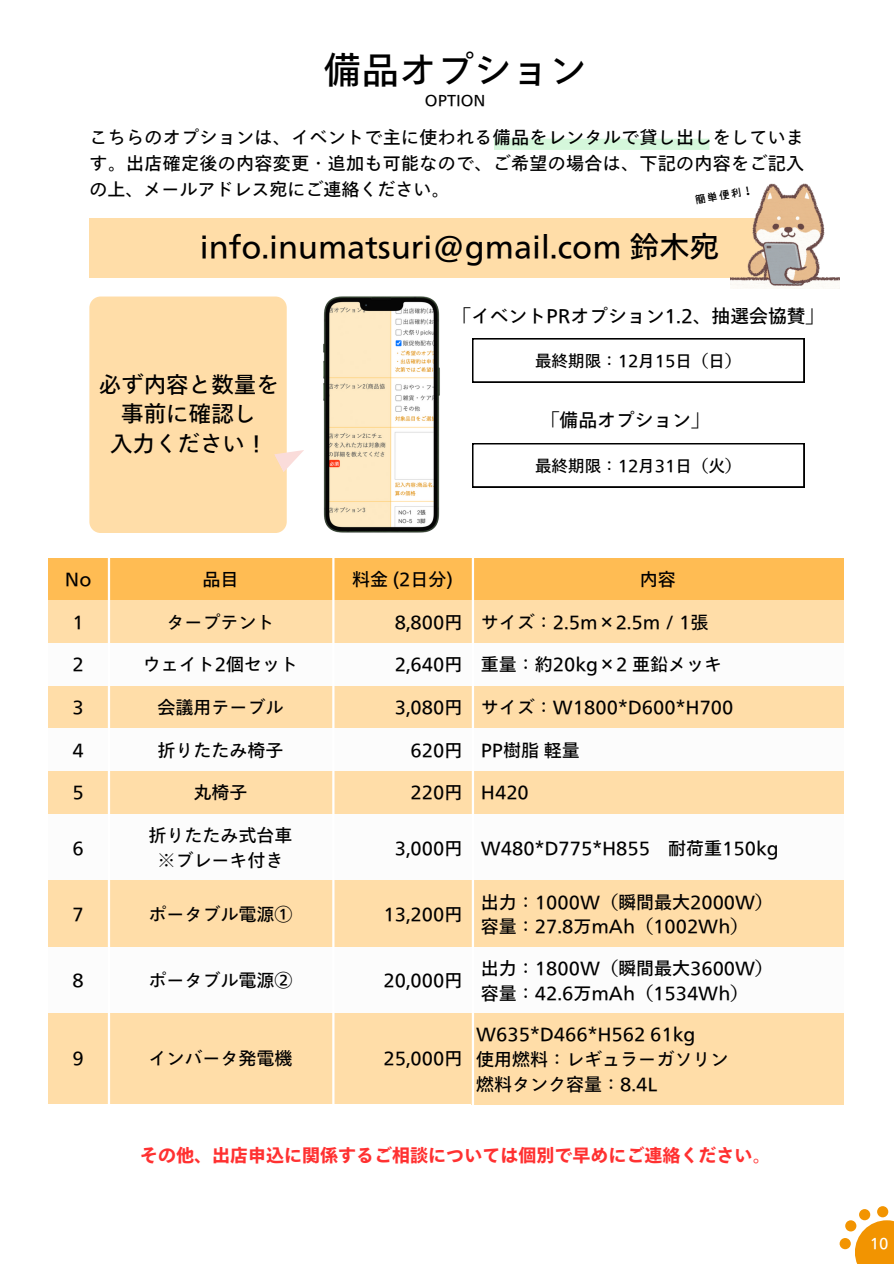
<style>
.page{position:relative;width:894px;height:1264px;background:#fff}
.page>*{position:absolute;margin:0;border:0;box-sizing:border-box;transform-origin:0 0}
.t1{font:37.5px "Tazugane Gothic Std N";color:#000}
.t2{font:30px "Tazugane Gothic Std N";color:#000}
.t3{font:22.5px/29.2px "Tazugane Gothic Std N";color:#000;text-align:center}
.t4{font:18.75px "Tazugane Gothic Std N";color:#000}
.t5{font:18px/24.8px "Tazugane Gothic Std N";color:#000}
.t6{font:800 18px "Tazugane Gothic Std N";color:#ff3131}
.t7{font:16.5px "Tazugane Gothic Std N";color:#000}
.t8{font:15px "Tazugane Gothic Std N";color:#000}
.t9{font:15px "Tazugane Gothic Std N";color:#fff}
.t10{font:12px "Chibisuke Font TTF";color:#000}
</style>
<div class="page">
<div style="left:854px;top:1220px;width:39px;height:43px;background:#f29401"></div>
<svg style="left:839px;top:1237px;width:11px;height:12px"></svg>
<div style="left:845px;top:1220px;width:11px;height:11px;background:#f29401;border-radius:50%"></div>
<svg style="left:858px;top:1208px;width:12px;height:12px"></svg>
<div style="left:876px;top:1206px;width:12px;height:11px;background:#f29401;border-radius:50%"></div>
<img style="left:323px;top:296px;width:117px;height:237px">
<div style="left:89px;top:296px;width:198px;height:237px;background:#ffdda8;border-radius:11px"></div>
<svg style="left:274px;top:450px;width:30px;height:22px"></svg>
<svg style="left:472px;top:338px;width:332px;height:44px"></svg>
<svg style="left:472px;top:443px;width:332px;height:44px"></svg>
<div style="left:89px;top:218px;width:715px;height:60px;background:#ffdda8"></div>
<div style="left:48px;top:557px;width:60px;height:43px;background:#ffbc53"></div>
<div style="left:108px;top:557px;width:225px;height:43px;background:#ffbc53"></div>
<div style="left:333px;top:557px;width:138px;height:43px;background:#ffbc53"></div>
<div style="left:471px;top:557px;width:372px;height:43px;background:#ffbc53"></div>
<div style="left:48px;top:600px;width:60px;height:43px;background:#ffdda8"></div>
<div style="left:108px;top:600px;width:225px;height:43px;background:#ffdda8"></div>
<div style="left:333px;top:600px;width:138px;height:43px;background:#ffdda8"></div>
<div style="left:471px;top:600px;width:372px;height:43px;background:#ffdda8"></div>
<div style="left:48px;top:686px;width:60px;height:42px;background:#ffdda8"></div>
<div style="left:108px;top:686px;width:225px;height:42px;background:#ffdda8"></div>
<div style="left:333px;top:686px;width:138px;height:42px;background:#ffdda8"></div>
<div style="left:471px;top:686px;width:372px;height:42px;background:#ffdda8"></div>
<div style="left:48px;top:771px;width:60px;height:43px;background:#ffdda8"></div>
<div style="left:108px;top:771px;width:225px;height:43px;background:#ffdda8"></div>
<div style="left:333px;top:771px;width:138px;height:43px;background:#ffdda8"></div>
<div style="left:471px;top:771px;width:372px;height:43px;background:#ffdda8"></div>
<div style="left:48px;top:880px;width:60px;height:66px;background:#ffdda8"></div>
<div style="left:108px;top:880px;width:225px;height:66px;background:#ffdda8"></div>
<div style="left:333px;top:880px;width:138px;height:66px;background:#ffdda8"></div>
<div style="left:471px;top:880px;width:372px;height:66px;background:#ffdda8"></div>
<div style="left:48px;top:1013px;width:60px;height:91px;background:#ffdda8"></div>
<div style="left:108px;top:1013px;width:225px;height:91px;background:#ffdda8"></div>
<div style="left:333px;top:1013px;width:138px;height:91px;background:#ffdda8"></div>
<div style="left:471px;top:1013px;width:372px;height:91px;background:#ffdda8"></div>
<hr style="left:332px;top:557px;width:2px;height:621px;background:#fff">
<hr style="left:108px;top:557px;width:2px;height:621px;background:#fff">
<hr style="left:471px;top:557px;width:3px;height:621px;background:#fff">
<img style="left:730px;top:183px;width:109px;height:105px">
<div style="left:494px;top:139px;width:215px;height:11px;background:#d5f7db"></div>
<h6 class="t1" style="left:324px;top:50px;width:264px">備品オプション</h6>
<p class="t8" style="left:425px;top:93px;width:62px">OPTION</p>
<h6 class="t5" style="left:89px;top:124px;width:716px;line-height:25.8px;text-align:justify">こちらのオプションは、イベントで主に使われる備品をレンタルで貸し出しをしています。出店確定後の内容変更・追加も可能なので、ご希望の場合は、下記の内容をご記入の上、メールアドレス宛にご連絡ください。</h6>
<h4 class="t10" style="left:693px;top:192px;width:62px;rotate:-10deg">簡単便利！</h4>
<h6 class="t2" style="left:200px;top:231px;width:521px">info.inumatsuri@gmail.com 鈴木宛</h6>
<h6 class="t4" style="left:452px;top:306px;width:373px">「イベントPRオプション1.2、抽選会協賛」</h6>
<h4 class="t3" style="left:99px;top:370px;width:181px">必ず内容と数量を事前に確認し<br>入力ください！</h4>
<h1 class="t7" style="left:535px;top:352px;width:208px">最終期限：12月 15日（日）</h1>
<h6 class="t4" style="left:540px;top:410px;width:170px">「備品オプション」</h6>
<p class="t7" style="left:535px;top:457px;width:208px">最終期限：12月 31日（火）</p>
<p class="t5" style="left:65px;top:566px;width:28px">No</p>
<p class="t5" style="left:202px;top:566px;width:32px">品目</p>
<p class="t5" style="left:352px;top:566px;width:102px">料金 (2日分)</p>
<h2 class="t5" style="left:639px;top:566px;width:38px">内容</h2>
<h3 class="t5" style="left:72px;top:609px;width:13px">1</h3>
<p class="t5" style="left:166px;top:609px;width:110px">タープテント</p>
<h4 class="t5" style="left:394px;top:609px;width:69px">8,800円</h4>
<p class="t5" style="left:480px;top:609px;width:229px">サイズ：2.5m×2.5m / 1張</p>
<h6 class="t5" style="left:72px;top:652px;width:13px">2</h6>
<p class="t5" style="left:143px;top:652px;width:157px">ウェイト2個セット</p>
<h6 class="t5" style="left:394px;top:652px;width:69px">2,640円</h6>
<p class="t5" style="left:480px;top:652px;width:243px">重量：約20kg×2 亜鉛メッキ</p>
<p class="t5" style="left:72px;top:694px;width:13px">3</p>
<p class="t5" style="left:157px;top:694px;width:128px">会議用テーブル</p>
<p class="t5" style="left:394px;top:694px;width:69px">3,080円</p>
<p class="t5" style="left:480px;top:694px;width:254px">サイズ：W1800*D600*H700</p>
<p class="t5" style="left:72px;top:737px;width:13px">4</p>
<p class="t5" style="left:157px;top:737px;width:126px">折りたたみ椅子</p>
<p class="t5" style="left:410px;top:737px;width:53px">620円</p>
<p class="t5" style="left:480px;top:737px;width:100px">PP樹脂軽量</p>
<p class="t5" style="left:72px;top:780px;width:13px">5</p>
<h6 class="t5" style="left:193px;top:780px;width:54px">丸椅子</h6>
<p class="t5" style="left:410px;top:780px;width:53px">220円</p>
<h6 class="t5" style="left:480px;top:780px;width:49px">H420</h6>
<h6 class="t5" style="left:72px;top:835px;width:13px">6</h6>
<h6 class="t5" style="left:148px;top:823px;width:143px;text-align:center">折りたたみ式台車※ブレーキ付き</h6>
<h6 class="t5" style="left:394px;top:835px;width:69px">3,000円</h6>
<h6 class="t5" style="left:480px;top:835px;width:299px">W480*D775*H855 耐荷重150kg</h6>
<h6 class="t5" style="left:72px;top:901px;width:13px">7</h6>
<h6 class="t5" style="left:148px;top:901px;width:146px">ポータブル電源①</h6>
<h6 class="t5" style="left:383px;top:901px;width:81px">13,200円</h6>
<h6 class="t5" style="left:72px;top:968px;width:13px">8</h6>
<h6 class="t5" style="left:148px;top:968px;width:146px">ポータブル電源②</h6>
<h6 class="t5" style="left:383px;top:968px;width:81px">20,000円</h6>
<h6 class="t5" style="left:72px;top:1045px;width:13px">9</h6>
<h6 class="t5" style="left:148px;top:1045px;width:146px">インバータ発電機</h6>
<h6 class="t5" style="left:383px;top:1045px;width:81px">25,000円</h6>
<h6 class="t5" style="left:480px;top:889px;width:294px">出力：1000W（瞬間最大2000W）容量：27.8万mAh（1002Wh）</h6>
<h6 class="t5" style="left:480px;top:955px;width:294px">出力：1800W（瞬間最大3600W）容量：42.6万mAh（1534Wh）</h6>
<h6 class="t5" style="left:476px;top:1022px;width:254px">W635*D466*H562 61kg<br>使用燃料：レギュラーガソリン燃料タンク容量：8.4L</h6>
<h4 class="t6" style="left:140px;top:1145px;width:632px">その他、出店申込に関係するご相談については個別で早めにご連絡ください。</h4>
<h6 class="t9" style="left:869px;top:1235px;width:20px">10</h6>
</div>
